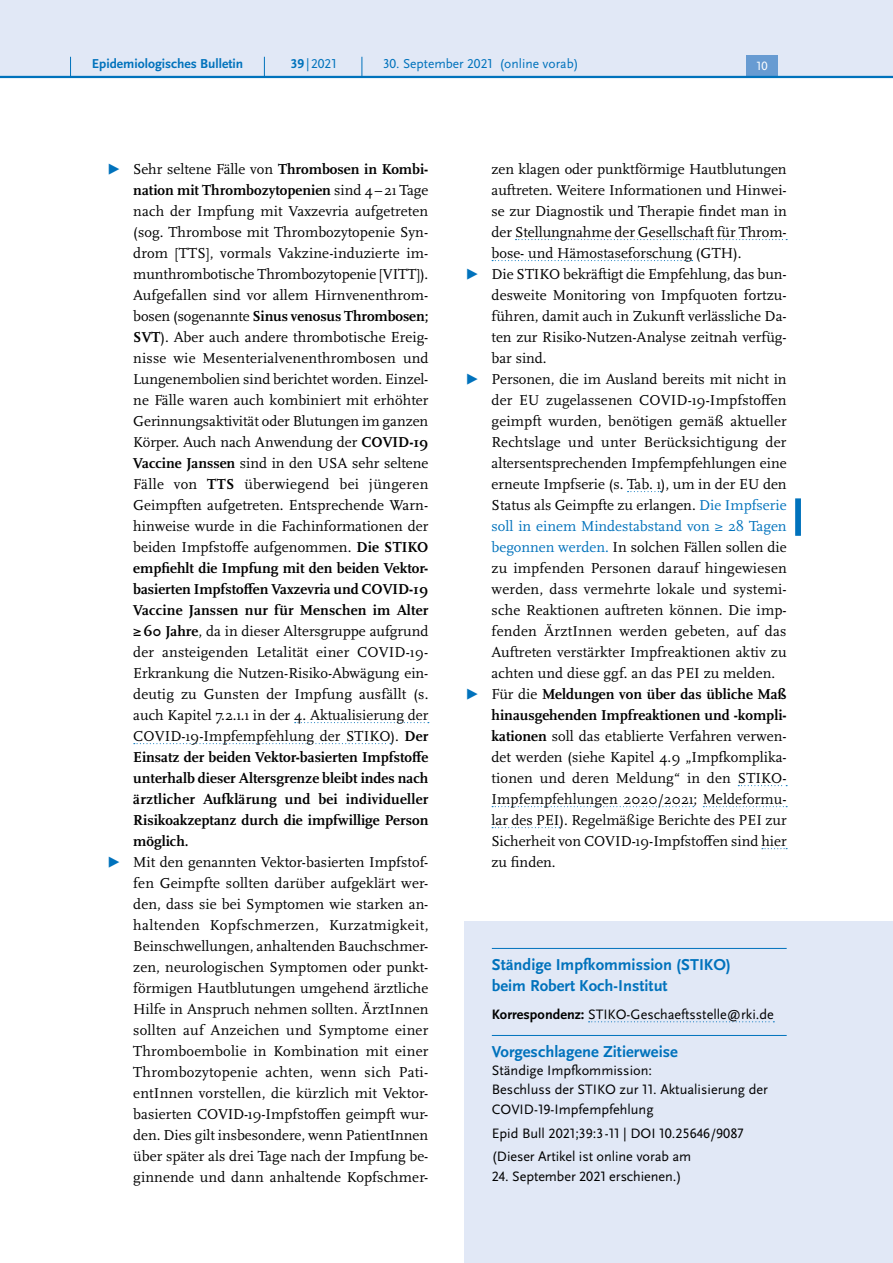
<style>
.page{position:relative;width:893px;height:1263px;background:#fff}
.page>*{position:absolute;margin:0;border:0;box-sizing:border-box;transform-origin:0 0}
.H4_-_Anhang_allerers{font:700 16.5px/21px "Scala Sans Pro";color:#0072bc}
.t1{font:15px/21px "Scala Pro";color:#000;text-align:justify}
.P_-_Anhang{font:14.25px/19.5px "Scala Sans Pro";color:#000}
.t2{font:13.5px "Scala Sans Pro";color:#0072bc}
.t3{font:700 13.5px "Scala Sans Pro";color:#0072bc}
.t4{font:12.45px "Scala Sans Pro";color:#fff}
.s1{font-weight:700}
.s2{font-family:"Scala Sans Pro";color:#0072bc}
.s3{color:#0072bc}
</style>
<div class="page">
<svg style="left:295px;top:722px;width:134px;height:1px"></svg>
<svg style="left:134px;top:743px;width:257px;height:1px"></svg>
<svg style="left:515px;top:239px;width:272px;height:1px"></svg>
<svg style="left:492px;top:260px;width:201px;height:1px"></svg>
<svg style="left:628px;top:491px;width:33px;height:1px"></svg>
<svg style="left:738px;top:785px;width:49px;height:1px"></svg>
<svg style="left:492px;top:806px;width:202px;height:1px"></svg>
<svg style="left:703px;top:806px;width:84px;height:1px"></svg>
<svg style="left:492px;top:827px;width:68px;height:1px"></svg>
<svg style="left:762px;top:848px;width:25px;height:1px"></svg>
<div style="left:465px;top:922px;width:428px;height:341px;background:#e1e8f6"></div>
<hr style="left:492px;top:948px;width:295px;height:1px;background:#0072bc">
<svg style="left:589px;top:1021px;width:185px;height:1px"></svg>
<hr style="left:492px;top:1035px;width:295px;height:1px;background:#0072bc">
<svg style="left:795px;top:498px;width:6px;height:38px"></svg>
<div style="left:0;top:0;width:893px;height:77px;background:#e1e8f6"></div>
<div style="left:746px;top:55px;width:32px;height:21px;background:#679bd2"></div>
<hr style="left:0;top:76px;width:893px;height:2px;background:#0072bc">
<svg style="left:70px;top:57px;width:1px;height:19px"></svg>
<svg style="left:264px;top:57px;width:1px;height:19px"></svg>
<svg style="left:362px;top:57px;width:1px;height:19px"></svg>
<p class="t3" style="left:92px;top:55px;width:153px">Epidemiologisches Bulletin</p>
<p class="t2" style="left:291px;top:55px;width:47px"><span class="s1">39</span>|2021</p>
<p class="t2" style="left:383px;top:55px;width:197px">30. September 2021 (online vorab)</p>
<p class="t4" style="left:757px;top:59px;width:13px">10</p>
<p class="t1" style="left:133px;top:158px;width:297px;text-indent:-27px"><span class="s2">▶</span> Sehr seltene Fälle von <span class="s1">Thrombosen in Kombi&shy;nation mit Thrombozytopenien</span> sind 4–21 Tage nach der Impfung mit Vaxzevria aufgetreten (sog. Thrombose mit Thrombozytopenie Syn&shy;drom [TTS], vormals Vakzine-induzierte im&shy;munthrombotische Thrombozytopenie [VITT]).<br>Aufgefallen sind vor allem Hirnvenenthrom&shy;bosen (sogenannte <span class="s1">Sinus venosus Thrombosen; SVT</span>). Aber auch andere thrombotische Ereig&shy;nisse wie Mesenterialvenenthrombosen und Lungenembolien sind berichtet worden. Einzel&shy;ne Fälle waren auch kombiniert mit erhöhter Gerinnungsaktivität oder Blutungen im ganzen Körper. Auch nach Anwendung der <span class="s1">COVID-19<br>Vaccine Janssen</span> sind in den USA sehr seltene Fälle von <span class="s1">TTS</span> überwiegend bei jüngeren Geimpften aufgetreten. Entsprechende Warn&shy;hinweise wurde in die Fachinformationen der beiden Impfstoffe aufgenommen. <span class="s1">Die STIKO empfiehlt die Impfung mit den beiden Vektor&shy;basierten Impfstoffen Vaxzevria und COVID-19<br>Vaccine Janssen nur für Menschen im Alter ≥60 Jahre</span>, da in dieser Altersgruppe aufgrund der ansteigenden Letalität einer COVID-19- Erkrankung die Nutzen-Risiko-Abwägung ein&shy;deutig zu Gunsten der Impfung ausfällt (s. auch Kapitel 7.2.1.1 in der 4. Aktualisierung der COVID-19-Impfempfehlung der STIKO). <span class="s1">Der Einsatz der beiden Vektor-basierten Impfstoffe unterhalb dieser Altersgrenze bleibt indes nach ärztlicher Aufklärung und bei individueller Risikoakzeptanz durch die impfwillige Person möglich.</span></p>
<p class="t1" style="left:133px;top:851px;width:297px;text-indent:-27px"><span class="s2">▶</span> Mit den genannten Vektor-basierten Impfstof&shy;fen Geimpfte sollten darüber aufgeklärt wer&shy;den, dass sie bei Symptomen wie starken an&shy;haltenden Kopfschmerzen, Kurzatmigkeit, Beinschwellungen, anhaltenden Bauchschmer&shy;zen, neurologischen Symptomen oder punkt&shy;förmigen Hautblutungen umgehend ärztliche Hilfe in Anspruch nehmen sollten. ÄrztInnen sollten auf Anzeichen und Symptome einer Thromboembolie in Kombination mit einer Thrombozytopenie achten, wenn sich Pati&shy;entInnen vorstellen, die kürzlich mit Vektor&shy;basierten COVID-19-Impfstoffen geimpft wur&shy;den. Dies gilt insbesondere, wenn PatientInnen über später als drei Tage nach der Impfung be&shy;ginnende und dann anhaltende Kopfschmer-</p>
<p class="t1" style="left:492px;top:158px;width:297px">zen klagen oder punktförmige Hautblutungen auftreten. Weitere Informationen und Hinwei&shy;se zur Diagnostik und Therapie findet man in der Stellungnahme der Gesellschaft für Throm&shy;bose- und Hämostaseforschung (GTH).</p>
<p class="t1" style="left:492px;top:263px;width:297px;text-indent:-27px"><span class="s2">▶</span> Die STIKO bekräftigt die Empfehlung, das bun&shy;desweite Monitoring von Impfquoten fortzu&shy;führen, damit auch in Zukunft verlässliche Da&shy;ten zur Risiko-Nutzen-Analyse zeitnah verfüg&shy;bar sind.</p>
<p class="t1" style="left:492px;top:368px;width:297px;text-indent:-27px"><span class="s2">▶</span> Personen, die im Ausland bereits mit nicht in der EU zugelassenen COVID-19-Impfstoffen geimpft wurden, benötigen gemäß aktueller Rechtslage und unter Berücksichtigung der altersentsprechenden Impfempfehlungen eine erneute Impfserie (s. Tab. 1), um in der EU den Status als Geimpfte zu erlangen. <span class="s3">Die Impfserie soll in einem Mindestabstand von ≥ 28 Tagen begonnen werden.</span> In solchen Fällen sollen die zu impfenden Personen darauf hingewiesen werden, dass vermehrte lokale und systemi&shy;sche Reaktionen auftreten können. Die imp&shy;fenden ÄrztInnen werden gebeten, auf das Auftreten verstärkter Impfreaktionen aktiv zu achten und diese ggf. an das PEI zu melden.</p>
<p class="t1" style="left:492px;top:683px;width:297px;text-indent:-27px"><span class="s2">▶</span> Für die <span class="s1">Meldungen von über das übliche Maß hinausgehenden Impfreaktionen und -kompli&shy;kationen</span> soll das etablierte Verfahren verwen&shy;det werden (siehe Kapitel 4.9 „Impfkomplika&shy;tionen und deren Meldung“ in den STIKO-Impfempfehlungen 2020/2021; Meldeformu&shy;lar des PEI). Regelmäßige Berichte des PEI zur Sicherheit von COVID-19-Impfstoffen sind hier zu finden.</p>
<h4 class="H4_-_Anhang_allerers" style="left:492px;top:954px;width:241px">Ständige Impfkommission (STIKO) beim Robert Koch-Institut</h4>
<p class="P_-_Anhang" style="left:492px;top:1004px;width:284px"><span class="s1">Korrespondenz:</span> STIKO-Geschaeftsstelle@rki.de</p>
<h4 class="H4_-_Anhang_allerers" style="left:492px;top:1041px;width:188px">Vorgeschlagene Zitierweise</h4>
<p class="P_-_Anhang" style="left:492px;top:1060px;width:278px">Ständige Impfkommission:<br>Beschluss der STIKO zur 11. Aktualisierung der<br>COVID-19-Impfempfehlung</p>
<p class="P_-_Anhang" style="left:492px;top:1123px;width:253px">Epid Bull 2021;39:3 -11 | DOI 10.25646/9087</p>
<p class="P_-_Anhang" style="left:492px;top:1147px;width:201px">(Dieser Artikel ist online vorab am</p>
<p class="P_-_Anhang" style="left:492px;top:1166px;width:191px">24. September 2021 erschienen.)</p>
</div>
